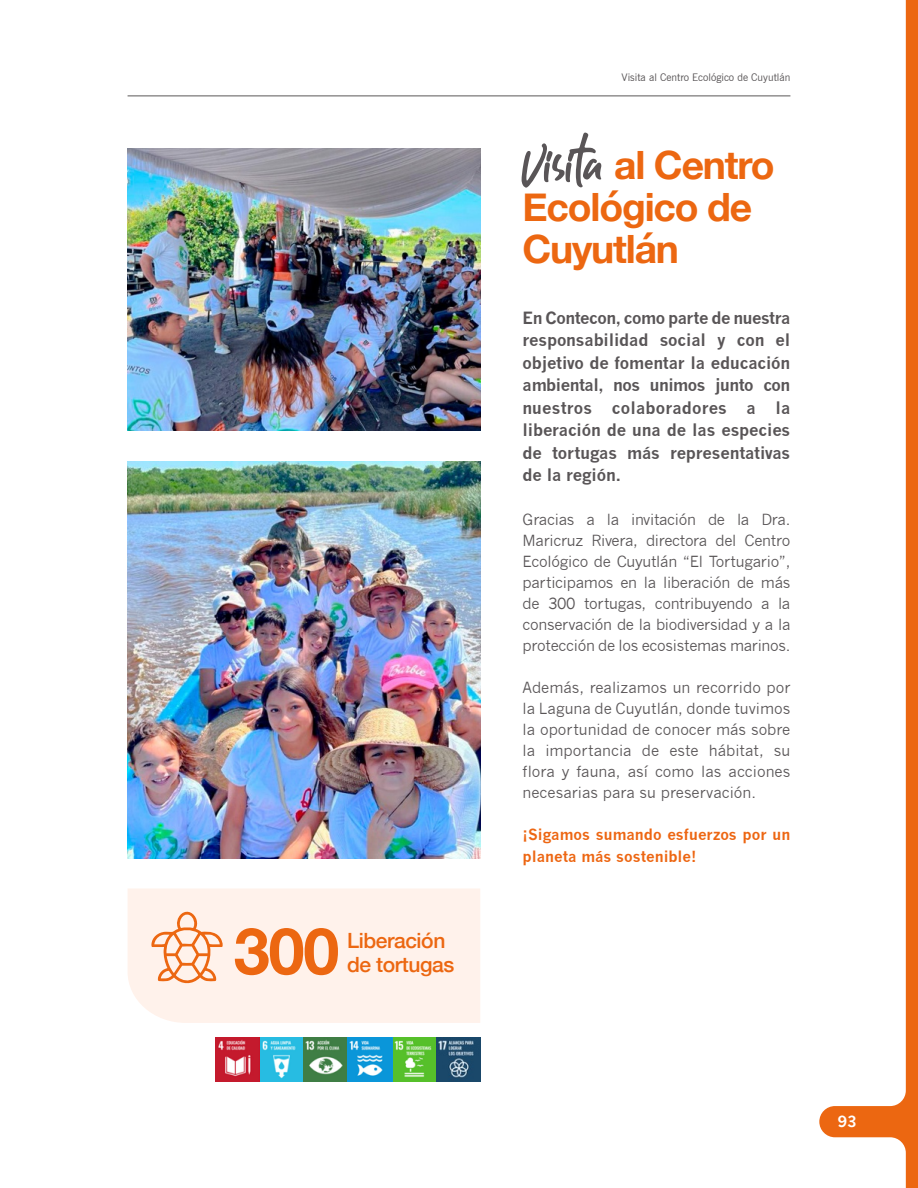
<style>
.page{position:relative;width:918px;height:1188px;background:#fff}
.page>*{position:absolute;margin:0;border:0;box-sizing:border-box;transform-origin:0 0}
.t1{font:700 64.95px "Helvetica Neue";color:#ec6711}
.t2{font:700 39px/42px "Helvetica Neue";letter-spacing:-.03em;color:#ec6711}
.t3{font:500 21px/24px "Helvetica Neue";letter-spacing:-.02em;color:#ec6711}
.t4{font:700 16.5px/22.5px "News Gothic";letter-spacing:-.01em;color:#595557;text-align:justify}
.t5{font:15px/21px "News Gothic";letter-spacing:-.02em;color:#595557;text-align:justify}
.t6{font:700 15px/22.5px "News Gothic";color:#ed6612}
.t7{font:700 15px "News Gothic";color:#fff}
.t8{font:10.5px "News Gothic BT";color:#595557}
.s1{font-family:"Guthen Bloots Personal Use";font-weight:400;font-size:51px;color:#595557}
</style>
<div class="page">
<svg style="left:819px;top:0;width:99px;height:1188px"></svg>
<hr style="left:128px;top:96px;width:662px;height:1px;background:#5a5758">
<div style="left:128px;top:888px;width:352px;height:135px;background:#fff2eb"></div>
<img style="left:128px;top:149px;width:352px;height:281px">
<img style="left:128px;top:462px;width:352px;height:396px">
<svg style="left:151px;top:909px;width:72px;height:76px;background:#fad1b8"></svg>
<img style="left:216px;top:1038px;width:264px;height:44px">
<h1 class="t1" style="left:234px;top:911px;width:107px">300</h1>
<h3 class="t3" style="left:347px;top:929px;width:109px">Liberación de tortugas</h3>
<p class="t8" style="left:622px;top:71px;width:170px">Visita al Centro Ecológico de Cuyutlán</p>
<h2 class="t2" style="left:523px;top:143px;width:253px"><span class="s1">Visita</span> al Centro<br>Ecológico de<br>Cuyutlán</h2>
<p class="t4" style="left:523px;top:306px;width:269px">En Contecon, como parte de nuestra responsabilidad social y con el objetivo de fomentar la educación ambiental, nos unimos junto con nuestros colaboradores a la liberación de una de las especies de tortugas más representativas de la región.</p>
<p class="t5" style="left:523px;top:509px;width:269px">Gracias a la invitación de la Dra.<br>Maricruz Rivera, directora del Centro Ecológico de Cuyutlán “El Tortugario”, participamos en la liberación de más de 300 tortugas, contribuyendo a la conservación de la biodiversidad y a la protección de los ecosistemas marinos.</p>
<p class="t5" style="left:523px;top:677px;width:269px">Además, realizamos un recorrido por la Laguna de Cuyutlán, donde tuvimos la oportunidad de conocer más sobre la importancia de este hábitat, su flora y fauna, así como las acciones necesarias para su preservación.</p>
<p class="t6" style="left:523px;top:823px;width:269px">¡Sigamos sumando esfuerzos por un planeta más sostenible!</p>
<p class="t7" style="left:838px;top:1112px;width:20px">93</p>
</div>
